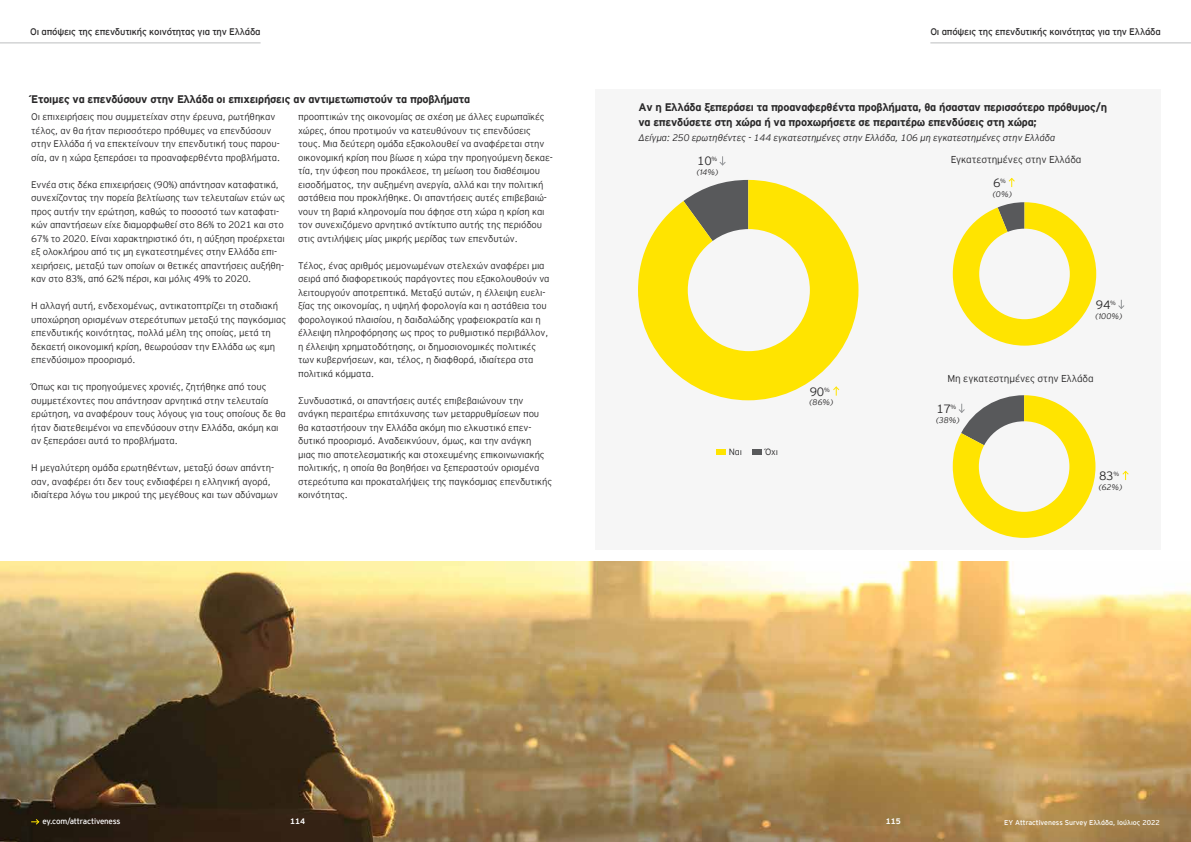
<style>
.page{position:relative;width:1191px;height:842px;background:#fff}
.page>*{position:absolute;margin:0;border:0;box-sizing:border-box;transform-origin:0 0}
.t1{font:300 12px "EY Interstate";letter-spacing:-.03em;color:#292829}
.t2{font:700 11px/15px "EY Interstate";letter-spacing:-.02em;color:#292829}
.t3{font:300 10px "EY Interstate";letter-spacing:-.01em;color:#292829}
.t4{font:300 9.5px/13.5px "EY Interstate";letter-spacing:-.01em;color:#292829}
.t5{font:9.5px "EY Interstate";letter-spacing:-.02em;color:#292829}
.t6{font:italic 300 9.5px "EY Interstate";letter-spacing:-.01em;color:#292829}
.t7{font:300 9px "EY Interstate";letter-spacing:-.01em;color:#292829}
.t8{font:italic 300 8.1px "EY Interstate";color:#292829}
.t9{font:8px "EY Interstate";letter-spacing:-.025em;color:#fff}
.t10{font:700 8px "EY Interstate";color:#fff}
.t11{font:7px "EY Interstate";color:#fff}
</style>
<div class="page">
<img style="left:0;top:561px;width:1191px;height:281px">
<div style="left:595px;top:89px;width:565px;height:461px;background:#f6f6f6"></div>
<svg style="left:31px;top:818px;width:9px;height:8px"></svg>
<svg style="left:638px;top:180px;width:220px;height:220px;fill:#ffe400"></svg>
<div style="left:688px;top:229px;width:122px;height:122px;background:#f6f6f6;border-radius:50%"></div>
<svg style="left:832px;top:385px;width:8px;height:11px"></svg>
<svg style="left:719px;top:156px;width:7px;height:10px"></svg>
<div style="left:752px;top:449px;width:9px;height:6px;background:#58595b"></div>
<div style="left:716px;top:449px;width:9px;height:6px;background:#ffe400"></div>
<svg style="left:1008px;top:178px;width:7px;height:9px"></svg>
<svg style="left:1118px;top:300px;width:7px;height:9px"></svg>
<svg style="left:952px;top:202px;width:144px;height:144px"></svg>
<div style="left:979px;top:229px;width:90px;height:90px;background:#f6f6f6;border-radius:50%"></div>
<svg style="left:1122px;top:470px;width:7px;height:10px"></svg>
<svg style="left:952px;top:395px;width:143px;height:143px"></svg>
<div style="left:978px;top:421px;width:91px;height:91px;background:#f6f6f6;border-radius:50%"></div>
<hr style="left:0;top:43px;width:260px;height:1px;background:#bcbec0">
<hr style="left:930px;top:43px;width:261px;height:1px;background:#bcbec0">
<p class="t5" style="left:30px;top:25px;width:232px">Οι απόψεις της επενδυτικής κοινότητας για την Ελλάδα</p>
<p class="t5" style="left:930px;top:25px;width:232px">Οι απόψεις της επενδυτικής κοινότητας για την Ελλάδα</p>
<p class="t2" style="left:31px;top:90px;width:440px">Έτοιμες να επενδύσουν στην Ελλάδα οι επιχειρήσεις αν αντιμετωπιστούν τα προβλήματα</p>
<p class="t4" style="left:31px;top:109px;width:250px">Οι επιχειρήσεις που συμμετείχαν στην έρευνα, ρωτήθηκαν τέλος, αν θα ήταν περισσότερο πρόθυμες να επενδύσουν στην Ελλάδα ή να επεκτείνουν την επενδυτική τους παρου&shy;σία, αν η χώρα ξεπεράσει τα προαναφερθέντα προβλήματα.</p>
<p class="t4" style="left:31px;top:177px;width:256px">Εννέα στις δέκα επιχειρήσεις (90%) απάντησαν καταφατικά, συνεχίζοντας την πορεία βελτίωσης των τελευταίων ετών ως προς αυτήν την ερώτηση, καθώς το ποσοστό των καταφατι&shy;κών απαντήσεων είχε διαμορφωθεί στο 86% το 2021 και στο 67% το 2020. Είναι χαρακτηριστικό ότι, η αύξηση προέρχεται εξ ολοκλήρου από τις μη εγκατεστημένες στην Ελλάδα επι&shy;χειρήσεις, μεταξύ των οποίων οι θετικές απαντήσεις αυξήθη&shy;καν στο 83%, από 62% πέρσι, και μόλις 49% το 2020.</p>
<p class="t4" style="left:31px;top:298px;width:256px">Η αλλαγή αυτή, ενδεχομένως, αντικατοπτρίζει τη σταδιακή υποχώρηση ορισμένων στερεότυπων μεταξύ της παγκόσμιας επενδυτικής κοινότητας, πολλά μέλη της οποίας, μετά τη δεκαετή οικονομική κρίση, θεωρούσαν την Ελλάδα ως «μη επενδύσιμο» προορισμό.</p>
<p class="t4" style="left:31px;top:379px;width:256px">Όπως και τις προηγούμενες χρονιές, ζητήθηκε από τους συμμετέχοντες που απάντησαν αρνητικά στην τελευταία ερώτηση, να αναφέρουν τους λόγους για τους οποίους δε θα ήταν διατεθειμένοι να επενδύσουν στην Ελλάδα, ακόμη και αν ξεπεράσει αυτά το προβλήματα.</p>
<p class="t4" style="left:31px;top:460px;width:248px">Η μεγαλύτερη ομάδα ερωτηθέντων, μεταξύ όσων απάντη&shy;σαν, αναφέρει ότι δεν τους ενδιαφέρει η ελληνική αγορά, ιδιαίτερα λόγω του μικρού της μεγέθους και των αδύναμων</p>
<p class="t4" style="left:298px;top:109px;width:256px">προοπτικών της οικονομίας σε σχέση με άλλες ευρωπαϊκές χώρες, όπου προτιμούν να κατευθύνουν τις επενδύσεις τους. Μια δεύτερη ομάδα εξακολουθεί να αναφέρεται στην οικονομική κρίση που βίωσε η χώρα την προηγούμενη δεκαε&shy;τία, την ύφεση που προκάλεσε, τη μείωση του διαθέσιμου εισοδήματος, την αυξημένη ανεργία, αλλά και την πολιτική αστάθεια που προκλήθηκε. Οι απαντήσεις αυτές επιβεβαιώ&shy;νουν τη βαριά κληρονομία που άφησε στη χώρα η κρίση και τον συνεχιζόμενο αρνητικό αντίκτυπο αυτής της περιόδου στις αντιλήψεις μίας μικρής μερίδας των επενδυτών.</p>
<p class="t4" style="left:298px;top:258px;width:253px">Τέλος, ένας αριθμός μεμονωμένων στελεχών αναφέρει μια σειρά από διαφορετικούς παράγοντες που εξακολουθούν να λειτουργούν αποτρεπτικά. Μεταξύ αυτών, η έλλειψη ευελι&shy;ξίας της οικονομίας, η υψηλή φορολογία και η αστάθεια του φορολογικού πλαισίου, η δαιδαλώδης γραφειοκρατία και η έλλειψη πληροφόρησης ως προς το ρυθμιστικό περιβάλλον, η έλλειψη χρηματοδότησης, οι δημοσιονομικές πολιτικές των κυβερνήσεων, και, τέλος, η διαφθορά, ιδιαίτερα στα πολιτικά κόμματα.</p>
<p class="t4" style="left:298px;top:393px;width:255px">Συνδυαστικά, οι απαντήσεις αυτές επιβεβαιώνουν την ανάγκη περαιτέρω επιτάχυνσης των μεταρρυθμίσεων που θα καταστήσουν την Ελλάδα ακόμη πιο ελκυστικό επεν&shy;δυτικό προορισμό. Αναδεικνύουν, όμως, και την ανάγκη<br>μιας πιο αποτελεσματικής και στοχευμένης επικοινωνιακής πολιτικής, η οποία θα βοηθήσει να ξεπεραστούν ορισμένα στερεότυπα και προκαταλήψεις της παγκόσμιας επενδυτικής κοινότητας.</p>
<p class="t2" style="left:638px;top:99px;width:470px">Αν η Ελλάδα ξεπεράσει τα προαναφερθέντα προβλήματα, θα ήσασταν περισσότερο πρόθυμος/η να επενδύσετε στη χώρα ή να προχωρήσετε σε περαιτέρω επενδύσεις στη χώρα;</p>
<p class="t6" style="left:638px;top:130px;width:418px">Δείγμα: 250 ερωτηθέντες - 144 εγκατεστημένες στην Ελλάδα, 106 μη εγκατεστημένες στην Ελλάδα</p>
<p class="t3" style="left:950px;top:153px;width:132px">Εγκατεστημένες στην Ελλάδα</p>
<p class="t1" style="left:697px;top:152px;width:21px">10<sup>%</sup></p>
<p class="t8" style="left:697px;top:166px;width:22px">(14%)</p>
<p class="t1" style="left:993px;top:175px;width:14px">6<sup>%</sup></p>
<p class="t8" style="left:993px;top:189px;width:20px">(0%)</p>
<p class="t1" style="left:1096px;top:297px;width:21px">94<sup>%</sup></p>
<p class="t8" style="left:1096px;top:311px;width:27px">(100%)</p>
<p class="t7" style="left:729px;top:445px;width:15px">Ναι</p>
<p class="t7" style="left:765px;top:445px;width:15px">Όχι</p>
<p class="t1" style="left:810px;top:383px;width:21px">90<sup>%</sup></p>
<p class="t8" style="left:810px;top:397px;width:25px">(86%)</p>
<p class="t3" style="left:947px;top:371px;width:148px">Μη εγκατεστημένες στην Ελλάδα</p>
<p class="t1" style="left:936px;top:400px;width:21px">17<sup>%</sup></p>
<p class="t8" style="left:936px;top:414px;width:24px">(38%)</p>
<p class="t1" style="left:1099px;top:467px;width:21px">83<sup>%</sup></p>
<p class="t8" style="left:1099px;top:481px;width:24px">(62%)</p>
<p class="t9" style="left:42px;top:815px;width:80px">ey.com/attractiveness</p>
<p class="t10" style="left:290px;top:816px;width:16px">114</p>
<p class="t10" style="left:885px;top:816px;width:16px">115</p>
<p class="t11" style="left:1004px;top:817px;width:157px">EY Attractiveness Survey Ελλάδα, Ιούλιος 2022</p>
</div>
